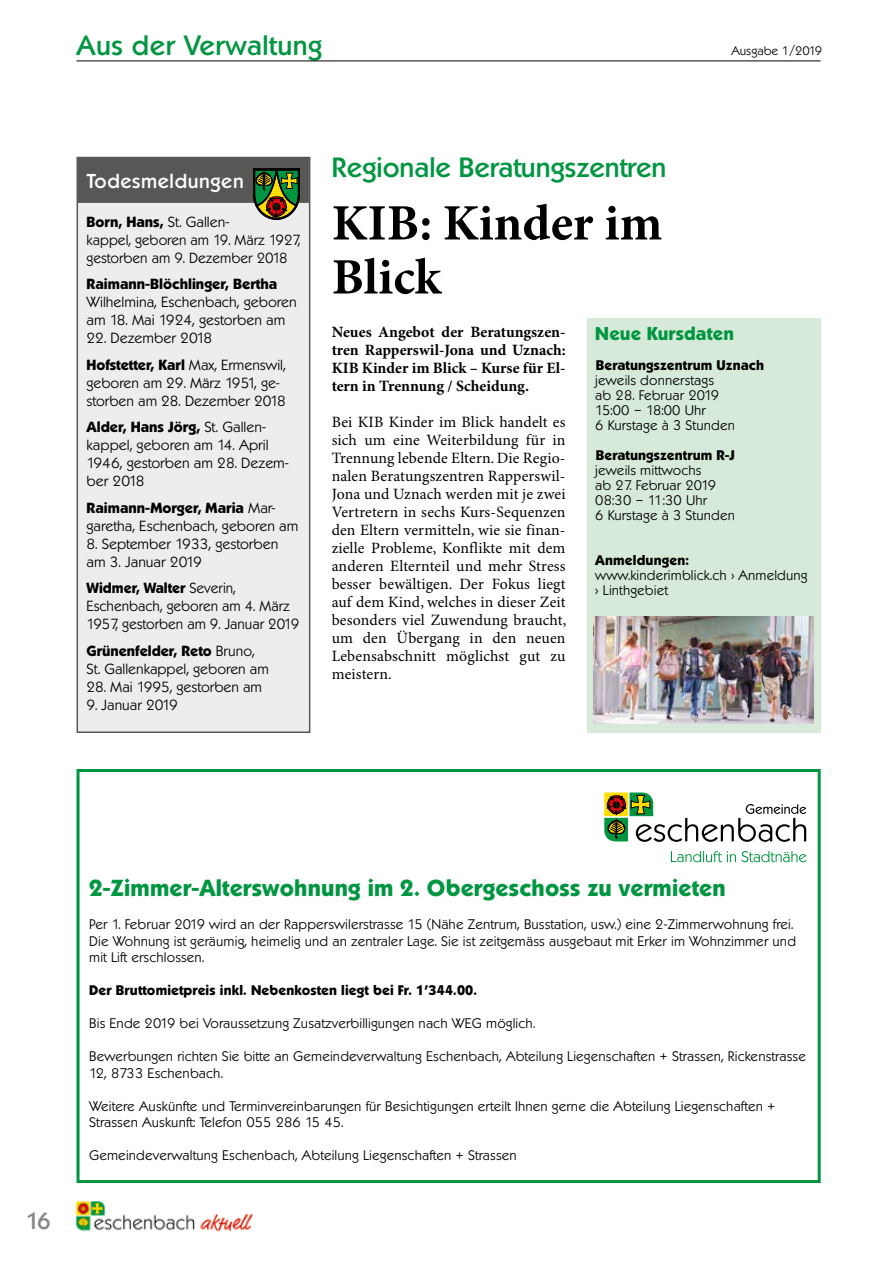
<style>
.page{position:relative;width:893px;height:1263px;background:#fff}
.page>*{position:absolute;margin:0;border:0;box-sizing:border-box;transform-origin:0 0}
.t1{font:700 51px/54px "Minion Pro";color:#000}
.t2{font:500 27px "Koblenz TS";color:#009641}
.t3{font:500 27px "Koblenz TS";letter-spacing:.02em;color:#009641}
.t4{font:700 22.5px "Koblenz TS";letter-spacing:.01em;color:#009641}
.t5{font:500 22.5px "Koblenz TS";color:#878787}
.t6{font:500 19.5px "Koblenz TS";letter-spacing:.03em;color:#fff}
.t7{font:700 18px "Koblenz TS";letter-spacing:.01em;color:#009641}
.t8{font:15.75px/18px "Minion Pro";letter-spacing:.01em;color:#000;text-align:justify}
.t9{font:700 15.75px/18px "Minion Pro";color:#000;text-align:justify}
.t10{font:300 14.25px/18px "Koblenz TS";color:#000}
.t11{font:700 14.25px "Koblenz TS";color:#000}
.t12{font:300 13.5px/15px "Koblenz TS";letter-spacing:.01em;color:#000}
.t13{font:700 13.5px "Koblenz TS";letter-spacing:.01em;color:#000}
.t14{font:300 12px "Koblenz TS";color:#000}
.s1{font-weight:700}
</style>
<div class="page">
<hr style="left:77px;top:61px;width:744px;height:1px;background:#000">
<img style="left:75px;top:1201px;width:178px;height:31px">
<div style="left:77px;top:769px;width:744px;height:414px;background:#fff;border:3px solid #009641"></div>
<svg style="left:604px;top:792px;width:202px;height:70px"></svg>
<div style="left:587px;top:319px;width:234px;height:414px;background:#d7ead9"></div>
<img style="left:594px;top:617px;width:220px;height:107px">
<div style="left:77px;top:158px;width:233px;height:574px;background:#ededed"></div>
<div style="left:78px;top:158px;width:231px;height:45px;background:#575756"></div>
<div style="left:77px;top:157px;width:233px;height:576px;border:2px solid #575756"></div>
<svg style="left:253px;top:168px;width:47px;height:52px;background:#556629"></svg>
<h2 class="t3" style="left:77px;top:29px;width:247px">Aus der Verwaltung</h2>
<p class="t14" style="left:731px;top:43px;width:92px">Ausgabe 1/2019</p>
<h3 class="t6" style="left:87px;top:169px;width:159px">Todesmeldungen</h3>
<p class="t10" style="left:87px;top:213px;width:216px"><span class="s1">Born, Hans,</span> St. Gallen-<br>kappel, geboren am 19. März 1927, gestorben am 9. Dezember 2018</p>
<p class="t11" style="left:87px;top:275px;width:192px">Raimann-Blöchlinger, Bertha</p>
<p class="t10" style="left:87px;top:293px;width:212px">Wilhelmina, Eschenbach, geboren am 18. Mai 1924, gestorben am</p>
<p class="t10" style="left:87px;top:325px;width:201px;line-height:26.5px">22. Dezember 2018<br><span class="s1">Hofstetter, Karl</span> Max, Ermenswil,</p>
<p class="t10" style="left:87px;top:374px;width:201px">geboren am 29. März 1951, ge&shy;storben am 28. Dezember 2018</p>
<p class="t10" style="left:87px;top:418px;width:204px"><span class="s1">Alder, Hans Jörg,</span> St. Gallen&shy;kappel, geboren am 14. April<br>1946, gestorben am 28. Dezem&shy;ber 2018</p>
<p class="t10" style="left:87px;top:499px;width:213px"><span class="s1">Raimann-Morger, Maria</span> Mar&shy;garetha, Eschenbach, geboren am</p>
<p class="t10" style="left:87px;top:535px;width:193px">8. September 1933, gestorben am 3. Januar 2019</p>
<p class="t10" style="left:87px;top:579px;width:214px"><span class="s1">Widmer, Walter</span> Severin,<br>Eschenbach, geboren am 4. März<br>1957, gestorben am 9. Januar 2019</p>
<p class="t10" style="left:87px;top:642px;width:184px"><span class="s1">Grünenfelder, Reto</span> Bruno,<br>St. Gallenkappel, geboren am</p>
<p class="t10" style="left:87px;top:678px;width:177px">28. Mai 1995, gestorben am</p>
<p class="t10" style="left:87px;top:696px;width:93px">9. Januar 2019</p>
<h2 class="t2" style="left:332px;top:151px;width:336px">Regionale Beratungszentren</h2>
<h1 class="t1" style="left:332px;top:198px;width:332px">KIB: Kinder im<br>Blick</h1>
<p class="t9" style="left:332px;top:324px;width:236px">Neues Angebot der Beratungszen&shy;tren Rapperswil-Jona und Uznach:<br>KIB Kinder im Blick – Kurse für El&shy;tern in Trennung / Scheidung.</p>
<p class="t8" style="left:332px;top:414px;width:236px">Bei KIB Kinder im Blick handelt es sich um eine Weiterbildung für in Trennung lebende Eltern. Die Regio&shy;nalen Beratungszentren Rapperswil-Jona und Uznach werden mit je zwei Vertretern in sechs Kurs-Sequenzen den Eltern vermitteln, wie sie finan&shy;zielle Probleme, Konflikte mit dem anderen Elternteil und mehr Stress besser bewältigen. Der Fokus liegt auf dem Kind, welches in dieser Zeit besonders viel Zuwendung braucht, um den Übergang in den neuen Lebensabschnitt möglichst gut zu meistern.</p>
<h3 class="t7" style="left:595px;top:323px;width:140px">Neue Kursdaten</h3>
<p class="t13" style="left:596px;top:357px;width:170px">Beratungszentrum Uznach</p>
<p class="t12" style="left:595px;top:373px;width:141px">jeweils donnerstags<br>ab 28. Februar 2019<br>15:00 – 18:00 Uhr<br>6 Kurstage à 3 Stunden</p>
<p class="t13" style="left:596px;top:447px;width:141px">Beratungszentrum R-J</p>
<p class="t12" style="left:595px;top:463px;width:141px">jeweils mittwochs<br>ab 27. Februar 2019<br>08:30 – 11:30 Uhr<br>6 Kurstage à 3 Stunden</p>
<p class="t13" style="left:595px;top:552px;width:95px">Anmeldungen:</p>
<p class="t12" style="left:595px;top:568px;width:214px">www.kinderimblick.ch &gt; Anmeldung &gt; Linthgebiet</p>
<h3 class="t5" style="left:26px;top:1207px;width:27px">16</h3>
<h3 class="t4" style="left:89px;top:874px;width:638px">2-Zimmer-Alterswohnung im 2. Obergeschoss zu vermieten</h3>
<p class="t12" style="left:89px;top:916px;width:708px;line-height:16.5px">Per 1. Februar 2019 wird an der Rapperswilerstrasse 15 (Nähe Zentrum, Busstation, usw.) eine 2-Zimmerwohnung frei.<br>Die Wohnung ist geräumig, heimelig und an zentraler Lage. Sie ist zeitgemäss ausgebaut mit Erker im Wohnzimmer und mit Lift erschlossen.</p>
<p class="t13" style="left:89px;top:982px;width:389px">Der Bruttomietpreis inkl. Nebenkosten liegt bei Fr. 1'344.00.</p>
<p class="t12" style="left:89px;top:1016px;width:447px">Bis Ende 2019 bei Voraussetzung Zusatzverbilligungen nach WEG möglich.</p>
<p class="t12" style="left:89px;top:1048px;width:718px;line-height:16.5px">Bewerbungen richten Sie bitte an Gemeindeverwaltung Eschenbach, Abteilung Liegenschaften + Strassen, Rickenstrasse<br>12, 8733 Eschenbach.</p>
<p class="t12" style="left:89px;top:1097px;width:688px;line-height:16.5px">Weitere Auskünfte und Terminvereinbarungen für Besichtigungen erteilt Ihnen gerne die Abteilung Liegenschaften +<br>Strassen Auskunft: Telefon 055 286 15 45.</p>
<p class="t12" style="left:89px;top:1148px;width:429px">Gemeindeverwaltung Eschenbach, Abteilung Liegenschaften + Strassen</p>
</div>
